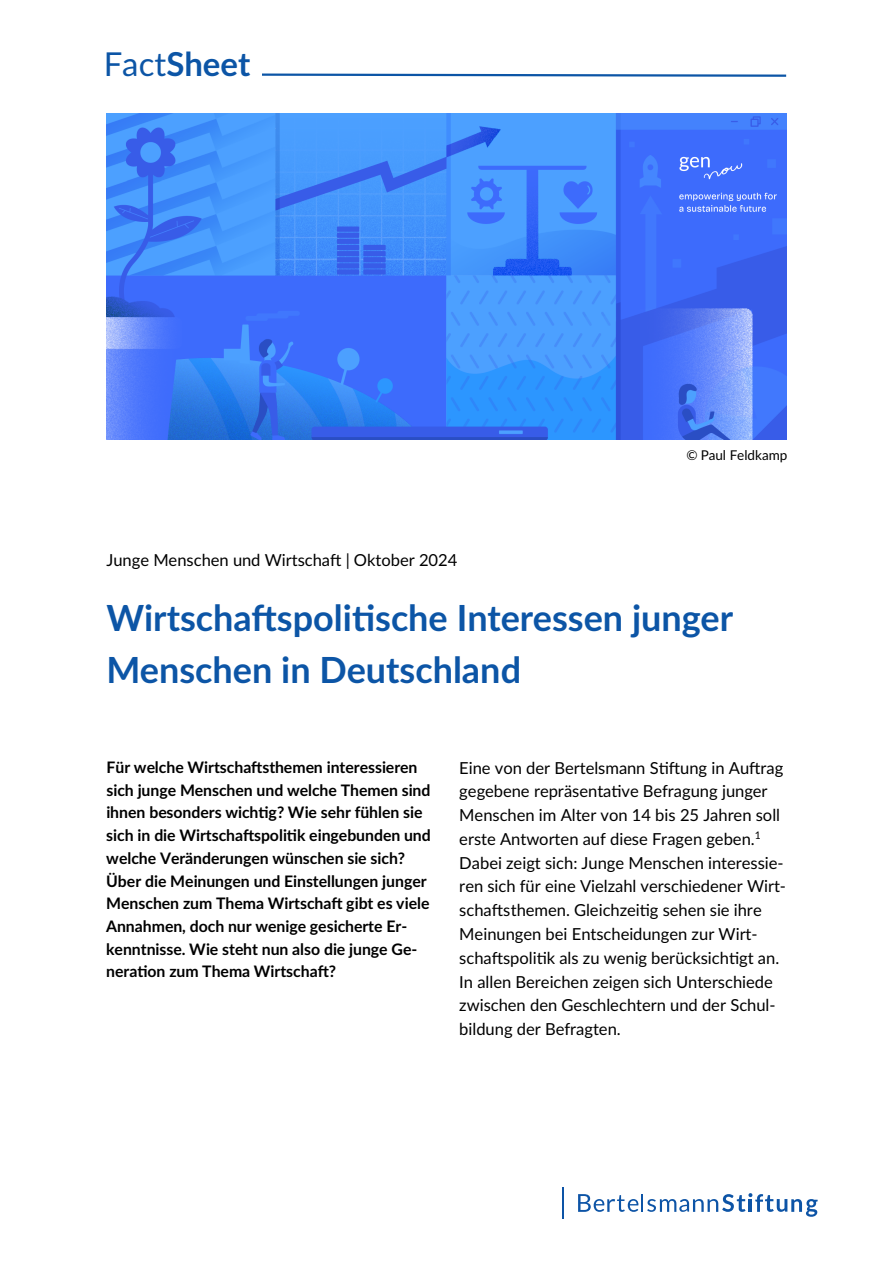
<style>
.page{position:relative;width:893px;height:1263px;background:#fff}
.page>*{position:absolute;margin:0;border:0;box-sizing:border-box;transform-origin:0 0}
.t1{font:700 36px/51.9px "Lato";color:#0c55a6}
.t2{font:700 33px "Lato";color:#0c55a6}
.t3{font:16.5px/23.7px "Lato";color:#000}
.t4{font:700 15.9px/22.6px "Lato";color:#000}
.t5{font:13.5px "Lato";color:#000}
.s1{font-weight:400}
</style>
<div class="page">
<svg style="left:262px;top:73px;width:525px;height:4px"></svg>
<hr style="left:562px;top:1187px;width:2px;height:32px;background:#0d54a6">
<svg style="left:578px;top:1193px;width:240px;height:24px"></svg>
<img style="left:107px;top:113px;width:679px;height:326px">
<h2 class="t2" style="left:104px;top:39px;width:148px"><span class="s1">Fact</span>Sheet</h2>
<p class="t3" style="left:106px;top:548px;width:352px">Junge Menschen und Wirtschaft | Oktober 2024</p>
<p class="t5" style="left:686px;top:445px;width:102px">© Paul Feldkamp</p>
<h1 class="t1" style="left:106px;top:590px;width:628px">Wirtschaftspolitische Interessen junger<br>Menschen in Deutschland</h1>
<p class="t4" style="left:106px;top:755px;width:326px">Für welche Wirtschaftsthemen interessieren sich junge Menschen und welche Themen sind ihnen besonders wichtig? Wie sehr fühlen sie sich in die Wirtschaftspolitik eingebunden und welche Veränderungen wünschen sie sich?<br>Über die Meinungen und Einstellungen junger Menschen zum Thema Wirtschaft gibt es viele Annahmen, doch nur wenige gesicherte Er&shy;kenntnisse. Wie steht nun also die junge Ge&shy;neration zum Thema Wirtschaft?</p>
<p class="t3" style="left:459px;top:755px;width:328px">Eine von der Bertelsmann Stiftung in Auftrag gegebene repräsentative Befragung junger Menschen im Alter von 14 bis 25 Jahren soll erste Antworten auf diese Fragen geben.<sup>1<br></sup>Dabei zeigt sich: Junge Menschen interessie&shy;ren sich für eine Vielzahl verschiedener Wirt&shy;schaftsthemen. Gleichzeitig sehen sie ihre Meinungen bei Entscheidungen zur Wirt&shy;schaftspolitik als zu wenig berücksichtigt an.<br>In allen Bereichen zeigen sich Unterschiede zwischen den Geschlechtern und der Schul&shy;bildung der Befragten.</p>
</div>
